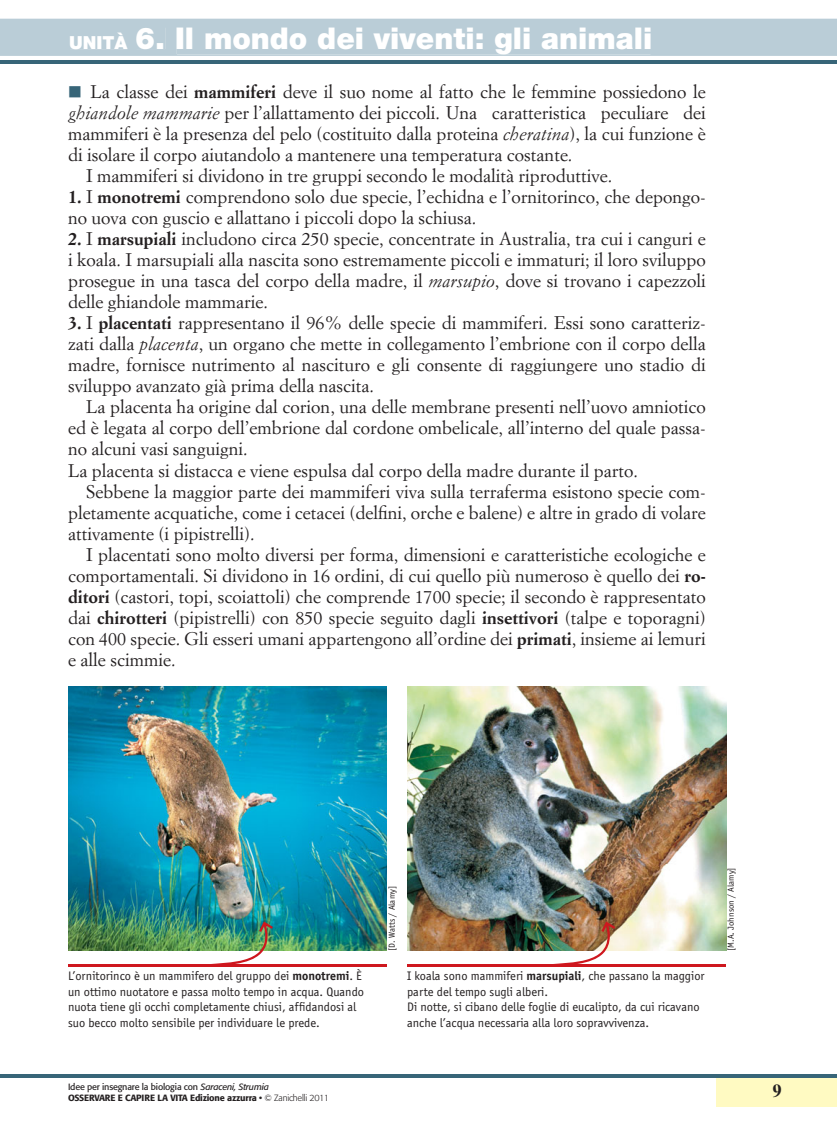
<style>
.page{position:relative;width:837px;height:1130px;background:#fff}
.page>*{position:absolute;margin:0;border:0;box-sizing:border-box;transform-origin:0 0}
.t1{font:900 30px "Helvetica Neue";color:#fff}
.t2{font:18px/21px "Simoncini Garamond";color:#231f20;text-align:justify}
.t3{font:700 18px "Times Ten";color:#231f20}
.t4{font:12.75px/15.8px "Officina Sans";color:#231f20}
.t5{font:500 9px/10.5px "Formata";letter-spacing:-.02em;color:#231f20}
.t6{font:9px "Officina Sans";color:#231f20}
.s1{font-size:18px}
.s2{font-family:"Zapf RM";color:#376578}
.s3{font-weight:700}
.s4{font-style:italic}
.s5{font-weight:400}
.s6{font-weight:400;font-style:italic}
.s7{font-weight:300}
</style>
<div class="page">
<div style="left:716px;top:1074px;width:121px;height:32px;background:#fffac2"></div>
<hr style="left:0;top:60px;width:837px;height:3px;background:#376578">
<hr style="left:0;top:1074px;width:837px;height:3px;background:#376578">
<div style="left:0;top:19px;width:837px;height:37px;background:#bacdd7"></div>
<div style="left:70px;top:32px;width:58px;height:17px;background:#bacdd7"></div>
<div style="left:136px;top:28px;width:29px;height:21px;background:#bacdd7"></div>
<div style="left:177px;top:27px;width:474px;height:27px;background:#bacdd7"></div>
<hr style="left:69px;top:964px;width:318px;height:2px;background:#ce171e">
<hr style="left:408px;top:964px;width:318px;height:2px;background:#ce171e">
<img style="left:68px;top:686px;width:319px;height:264px">
<img style="left:407px;top:686px;width:319px;height:264px">
<img style="left:207px;top:921px;width:66px;height:43px">
<img style="left:550px;top:921px;width:65px;height:43px">
<h1 class="t1" style="left:69px;top:27px;width:585px"><span class="s1">UNITÀ</span> 6. Il mondo dei viventi: gli animali</h1>
<p class="t2" style="left:68px;top:83px;width:639px"><span class="s2">n</span> La classe dei <span class="s3">mammiferi</span> deve il suo nome al fatto che le femmine possiedono le</p>
<p class="t2" style="left:68px;top:104px;width:639px"><span class="s4">ghiandole mammarie</span> per l’allattamento dei piccoli. Una caratteristica peculiare dei</p>
<p class="t2" style="left:68px;top:125px;width:639px">mammiferi è la presenza del pelo (costituito dalla proteina <span class="s4">cheratina</span>), la cui funzione è</p>
<p class="t2" style="left:68px;top:146px;width:506px">di isolare il corpo aiutandolo a mantenere una temperatura costante.</p>
<p class="t2" style="left:86px;top:167px;width:528px">I mammiferi si dividono in tre gruppi secondo le modalità riproduttive.</p>
<p class="t2" style="left:68px;top:188px;width:639px"><span class="s3">1.</span> I <span class="s3">monotremi</span> comprendono solo due specie, l’echidna e l’ornitorinco, che depongo&shy;no uova con guscio e allattano i piccoli dopo la schiusa.</p>
<p class="t2" style="left:68px;top:230px;width:639px"><span class="s3">2.</span> I <span class="s3">marsupiali</span> includono circa 250 specie, concentrate in Australia, tra cui i canguri e i koala. I marsupiali alla nascita sono estremamente piccoli e immaturi; il loro sviluppo prosegue in una tasca del corpo della madre, il <span class="s4">marsupio</span>, dove si trovano i capezzoli delle ghiandole mammarie.</p>
<p class="t2" style="left:68px;top:314px;width:639px"><span class="s3">3.</span> I <span class="s3">placentati</span> rappresentano il 96% delle specie di mammiferi. Essi sono caratteriz&shy;zati dalla <span class="s4">placenta</span>, un organo che mette in collegamento l’embrione con il corpo della madre, fornisce nutrimento al nascituro e gli consente di raggiungere uno stadio di sviluppo avanzato già prima della nascita.</p>
<p class="t2" style="left:68px;top:398px;width:639px;text-align:left;text-indent:18px">La placenta ha origine dal corion, una delle membrane presenti nell’uovo amniotico ed è legata al corpo dell’embrione dal cordone ombelicale, all’interno del quale passa&shy;no alcuni vasi sanguigni.<br>La placenta si distacca e viene espulsa dal corpo della madre durante il parto.</p>
<p class="t2" style="left:68px;top:482px;width:639px;text-indent:18px">Sebbene la maggior parte dei mammiferi viva sulla terraferma esistono specie com&shy;pletamente acquatiche, come i cetacei (delfini, orche e balene) e altre in grado di volare attivamente (i pipistrelli).</p>
<p class="t2" style="left:68px;top:545px;width:639px;text-indent:18px">I placentati sono molto diversi per forma, dimensioni e caratteristiche ecologiche e comportamentali. Si dividono in 16 ordini, di cui quello più numeroso è quello dei <span class="s3">ro&shy;ditori</span> (castori, topi, scoiattoli) che comprende 1700 specie; il secondo è rappresentato dai <span class="s3">chirotteri</span> (pipistrelli) con 850 specie seguito dagli <span class="s3">insettivori</span> (talpe e toporagni) con 400 specie. Gli esseri umani appartengono all’ordine dei <span class="s3">primati</span>, insieme ai lemuri e alle scimmie.</p>
<p class="t6" style="left:388px;top:951px;width:66px;rotate:-90deg">[D. Watts / Alamy]</p>
<p class="t4" style="left:68px;top:968px;width:298px">L’ornitorinco è un mammifero del gruppo dei <span class="s3">monotremi</span>. È un ottimo nuotatore e passa molto tempo in acqua. Quando nuota tiene gli occhi completamente chiusi, affidandosi al suo becco molto sensibile per individuare le prede.</p>
<p class="t4" style="left:407px;top:968px;width:299px">I koala sono mammiferi <span class="s3">marsupiali</span>, che passano la maggior parte del tempo sugli alberi.<br>Di notte, si cibano delle foglie di eucalipto, da cui ricavano anche l’acqua necessaria alla loro sopravvivenza.</p>
<p class="t5" style="left:68px;top:1082px;width:263px"><span class="s5">Idee per insegnare la biologia con</span> <span class="s6">Saraceni, Strumia<br></span>OSSERVARE E CAPIRE LA VITA Edizione azzurra • <span class="s7">© Zanichelli 2011</span></p>
<p class="t6" style="left:727px;top:951px;width:85px;rotate:-90deg">[M.A. Johnson / Alamy]</p>
<p class="t3" style="left:773px;top:1084px;width:10px">9</p>
</div>
